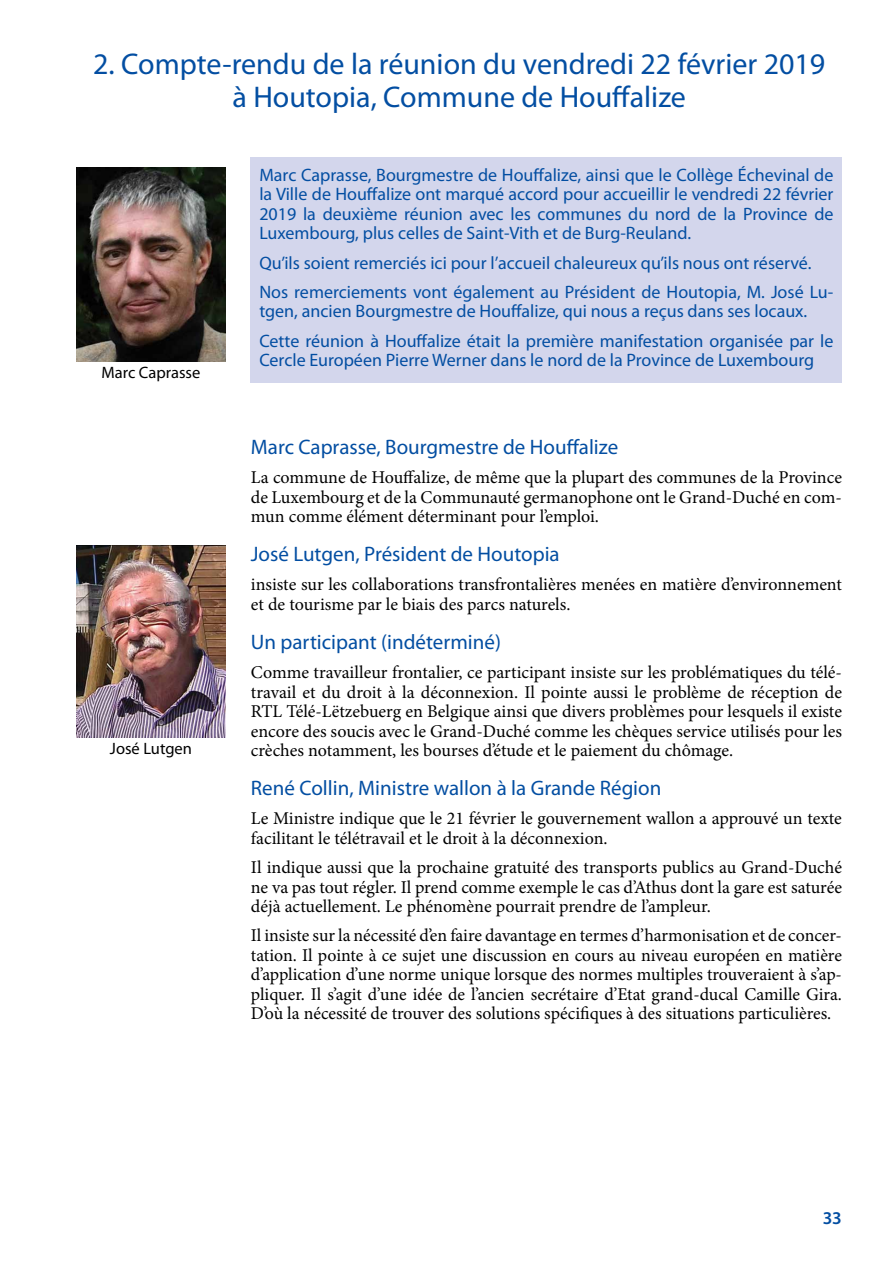
<style>
.page{position:relative;width:893px;height:1263px;background:#fff}
.page>*{position:absolute;margin:0;border:0;box-sizing:border-box;transform-origin:0 0}
.t1{font:30px/33px "Myriad Pro";color:#034ea2;text-align:center}
.t2{font:21px "Myriad Pro";color:#034ea2}
.t3{font:18px/19.5px "Minion Pro";color:#000;text-align:justify}
.t4{font:18px/19.5px "Myriad Pro";color:#034ea2}
.t5{font:600 18px "Myriad Pro";color:#034ea2}
.t6{font:16.5px "Myriad Pro";color:#000}
</style>
<div class="page">
<img style="left:77px;top:545px;width:148px;height:192px">
<img style="left:77px;top:167px;width:148px;height:194px">
<div style="left:251px;top:157px;width:591px;height:226px;background:#d3d6ec"></div>
<h1 class="t1" style="left:93px;top:46px;width:733px">2. Compte-rendu de la réunion du vendredi 22 février 2019 à Houtopia, Commune de Houffalize</h1>
<p class="t6" style="left:102px;top:362px;width:100px">Marc Caprasse</p>
<p class="t6" style="left:110px;top:738px;width:84px">José Lutgen</p>
<p class="t4" style="left:259px;top:165px;width:576px;text-align:justify">Marc Caprasse, Bourgmestre de Houffalize, ainsi que le Collège Échevinal de la Ville de Houffalize ont marqué accord pour accueillir le vendredi 22 février 2019 la deuxième réunion avec les communes du nord de la Province de Luxembourg, plus celles de Saint-Vith et de Burg-Reuland.</p>
<p class="t4" style="left:259px;top:248px;width:575px;line-height:29.2px">Qu’ils soient remerciés ici pour l’accueil chaleureux qu’ils nous ont réservé.<br>Nos remerciements vont également au Président de Houtopia, M. José Lu-</p>
<p class="t4" style="left:259px;top:296px;width:576px;line-height:29.2px">tgen, ancien Bourgmestre de Houffalize, qui nous a reçus dans ses locaux.<br>Cette réunion à Houffalize était la première manifestation organisée par le</p>
<p class="t4" style="left:259px;top:350px;width:556px">Cercle Européen Pierre Werner dans le nord de la Province de Luxembourg</p>
<p class="t2" style="left:251px;top:434px;width:369px">Marc Caprasse, Bourgmestre de Houffalize</p>
<p class="t3" style="left:251px;top:468px;width:593px">La commune de Houffalize, de même que la plupart des communes de la Province de Luxembourg et de la Communauté germanophone ont le Grand-Duché en com&shy;mun comme élément déterminant pour l’emploi.</p>
<p class="t2" style="left:251px;top:541px;width:310px">José Lutgen, Président de Houtopia</p>
<p class="t3" style="left:251px;top:575px;width:593px">insiste sur les collaborations transfrontalières menées en matière d’environnement et de tourisme par le biais des parcs naturels.</p>
<p class="t2" style="left:251px;top:629px;width:252px">Un participant (indéterminé)</p>
<p class="t3" style="left:251px;top:663px;width:593px">Comme travailleur frontalier, ce participant insiste sur les problématiques du télé&shy;travail et du droit à la déconnexion. Il pointe aussi le problème de réception de RTL Télé-Lëtzebuerg en Belgique ainsi que divers problèmes pour lesquels il existe encore des soucis avec le Grand-Duché comme les chèques service utilisés pour les crèches notamment, les bourses d’étude et le paiement du chômage.</p>
<p class="t2" style="left:251px;top:775px;width:412px">René Collin, Ministre wallon à la Grande Région</p>
<p class="t3" style="left:251px;top:809px;width:592px">Le Ministre indique que le 21 février le gouvernement wallon a approuvé un texte facilitant le télétravail et le droit à la déconnexion.</p>
<p class="t3" style="left:251px;top:858px;width:593px">Il indique aussi que la prochaine gratuité des transports publics au Grand-Duché ne va pas tout régler. Il prend comme exemple le cas d’Athus dont la gare est saturée déjà actuellement. Le phénomène pourrait prendre de l’ampleur.</p>
<p class="t3" style="left:251px;top:926px;width:593px">Il insiste sur la nécessité d’en faire davantage en termes d’harmonisation et de concer&shy;tation. Il pointe à ce sujet une discussion en cours au niveau européen en matière d’application d’une norme unique lorsque des normes multiples trouveraient à s’ap&shy;pliquer. Il s’agit d’une idée de l’ancien secrétaire d’Etat grand-ducal Camille Gira.<br>D’où la nécessité de trouver des solutions spécifiques à des situations particulières.</p>
<p class="t5" style="left:823px;top:1207px;width:21px">33</p>
</div>
